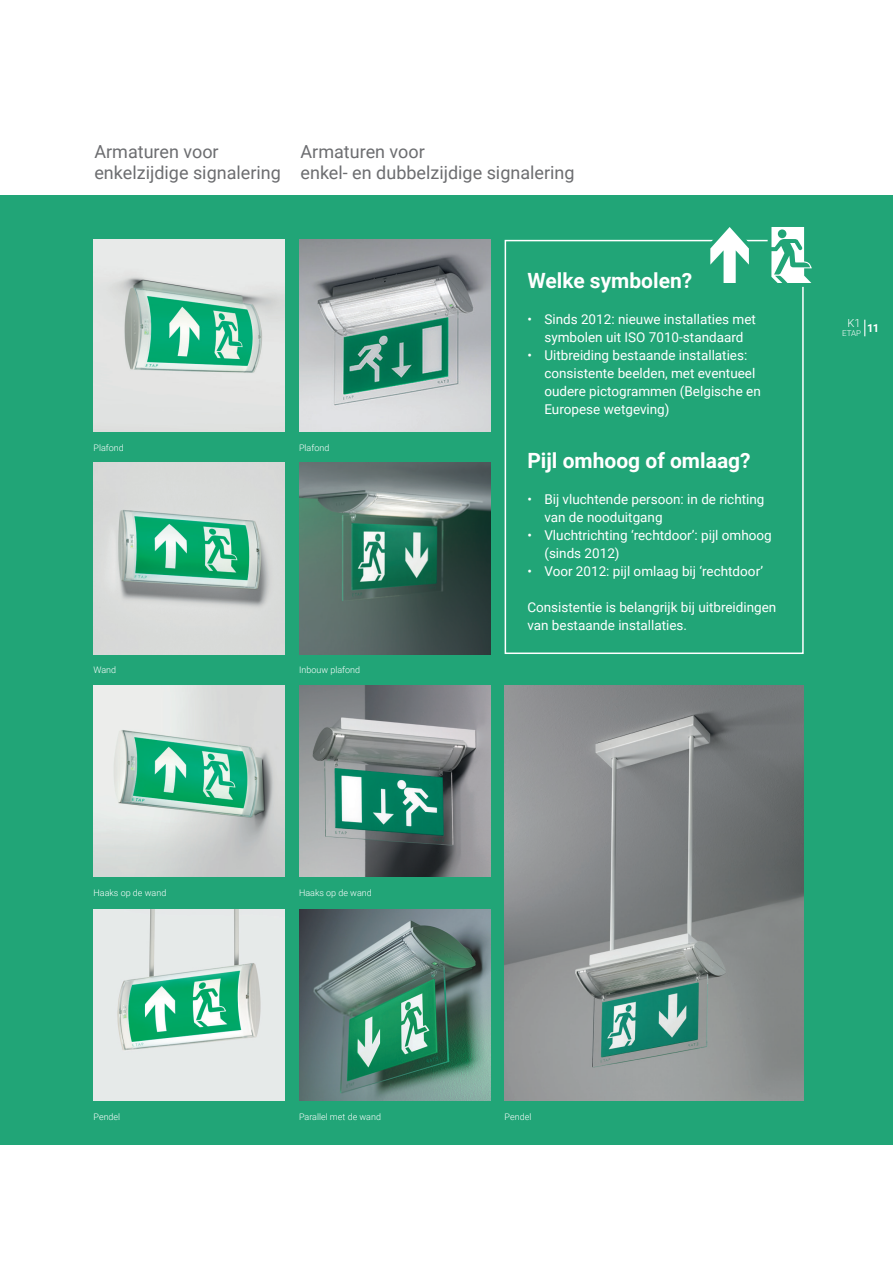
<style>
.page{position:relative;width:893px;height:1263px;background:#fff}
.page>*{position:absolute;margin:0;border:0;box-sizing:border-box;transform-origin:0 0}
.t1{font:700 21px "Roboto";color:#fff}
.t2{font:18px/21px "Roboto";color:#6c6d70}
.t3{font:13.5px/18px "Roboto";color:#fff}
.t4{font:300 11.1px "Roboto";color:#fff}
.t5{font:300 9px "Roboto";color:#fff}
.t6{font:300 7.95px "Roboto";color:#fff}
.s1{font-weight:700}
</style>
<div class="page">
<div style="left:0;top:196px;width:893px;height:949px;background:#21a577"></div>
<img style="left:94px;top:240px;width:191px;height:191px">
<img style="left:94px;top:463px;width:191px;height:191px">
<img style="left:94px;top:685px;width:191px;height:192px">
<img style="left:94px;top:909px;width:191px;height:192px">
<img style="left:299px;top:240px;width:191px;height:191px">
<img style="left:299px;top:463px;width:191px;height:191px">
<img style="left:299px;top:685px;width:191px;height:192px">
<img style="left:299px;top:909px;width:191px;height:192px">
<img style="left:505px;top:685px;width:299px;height:415px">
<svg style="left:864px;top:320px;width:1px;height:16px"></svg>
<div style="left:505px;top:240px;width:299px;height:414px;border:2px solid #fff"></div>
<svg style="left:699px;top:227px;width:113px;height:243px"></svg>
<h2 class="t2" style="left:94px;top:141px;width:188px">Armaturen voor enkelzijdige signalering</h2>
<h2 class="t2" style="left:301px;top:141px;width:276px">Armaturen voor<br>enkel- en dubbelzijdige signalering</h2>
<p class="t5" style="left:94px;top:441px;width:32px">Plafond</p>
<p class="t5" style="left:299px;top:441px;width:32px">Plafond</p>
<h1 class="t1" style="left:527px;top:266px;width:166px">Welke symbolen?</h1>
<p class="t3" style="left:527px;top:310px;width:230px;text-align:center">• Sinds 2012: nieuwe installaties met symbolen uit ISO 7010-standaard</p>
<p class="t3" style="left:544px;top:346px;width:218px;text-indent:-17px">• Uitbreiding bestaande installaties: consistente beelden, met eventueel oudere pictogrammen (Belgische en Europese wetgeving)</p>
<h1 class="t1" style="left:527px;top:446px;width:225px">Pijl omhoog of omlaag?</h1>
<p class="t3" style="left:544px;top:490px;width:222px;text-indent:-17px">• Bij vluchtende persoon: in de richting van de nooduitgang</p>
<p class="t3" style="left:544px;top:526px;width:229px;text-indent:-17px">• Vluchtrichting ‘rechtdoor’: pijl omhoog (sinds 2012)</p>
<p class="t3" style="left:527px;top:562px;width:237px">• Voor 2012: pijl omlaag bij ‘rechtdoor’</p>
<p class="t3" style="left:527px;top:598px;width:251px">Consistentie is belangrijk bij uitbreidingen van bestaande installaties.</p>
<p class="t4" style="left:847px;top:315px;width:33px">K1 <span class="s1">11</span></p>
<p class="t6" style="left:842px;top:328px;width:21px">ETAP</p>
<p class="t5" style="left:94px;top:664px;width:24px">Wand</p>
<p class="t5" style="left:299px;top:664px;width:63px">Inbouw plafond</p>
<p class="t5" style="left:94px;top:887px;width:74px">Haaks op de wand</p>
<p class="t5" style="left:299px;top:887px;width:74px">Haaks op de wand</p>
<p class="t5" style="left:94px;top:1111px;width:28px">Pendel</p>
<p class="t5" style="left:299px;top:1111px;width:83px">Parallel met de wand</p>
<p class="t5" style="left:505px;top:1110px;width:28px">Pendel</p>
</div>
